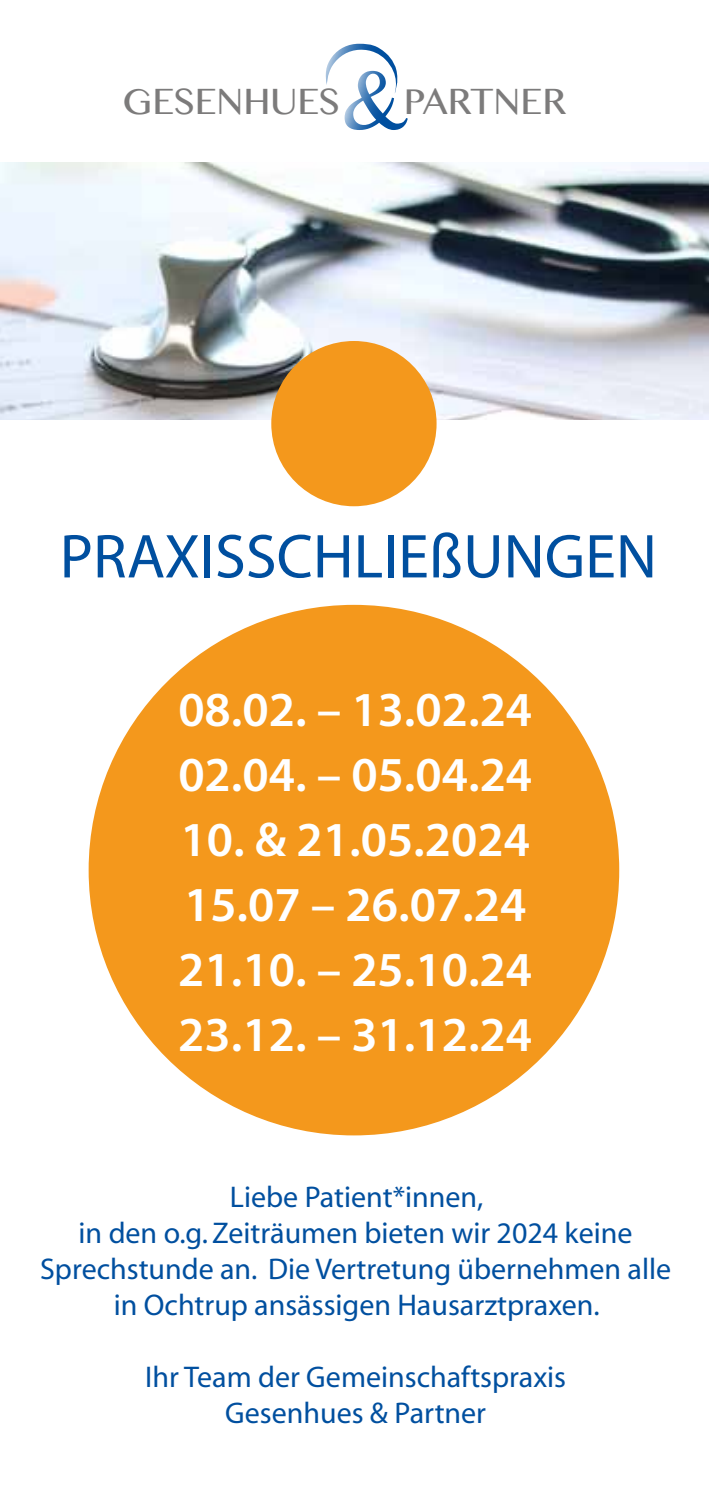
<style>
.page{position:relative;width:709px;height:1503px;background:#fff}
.page>*{position:absolute;margin:0;border:0;box-sizing:border-box;transform-origin:0 0}
.t1{font:62.5px "Myriad Pro";color:#004f9f}
.t2{font:600 49px/65px "Myriad Pro";color:#fff}
.t3{font:36.5px "Lao MN";color:#7c7b7b}
.t4{font:30px/36px "Myriad";color:#004f9f;text-align:center}
</style>
<div class="page">
<div style="left:89px;top:605px;width:530px;height:530px;background:#f4981c;border-radius:50%"></div>
<img style="left:0;top:162px;width:709px;height:258px">
<div style="left:271px;top:341px;width:165px;height:165px;background:#f4981c;border-radius:50%"></div>
<svg style="left:325px;top:44px;width:83px;height:86px"></svg>
<p class="t3" style="left:123px;top:76px;width:218px">GESENHUES</p>
<p class="t3" style="left:404px;top:76px;width:164px">PARTNER</p>
<h1 class="t1" style="left:60px;top:518px;width:599px">PRAXISSCHLIEßUNGEN</h1>
<h2 class="t2" style="left:178px;top:675px;width:355px">08.02. – 13.02.24<br>02.04. – 05.04.24</h2>
<h2 class="t2" style="left:178px;top:805px;width:355px;text-align:justify">10. &amp; 21.05.2024<br>15.07 – 26.07.24<br>21.10. – 25.10.24<br>23.12. – 31.12.24</h2>
<p class="t4" style="left:40px;top:1180px;width:632px">Liebe Patient*innen,<br>in den o.g. Zeiträumen bieten wir 2024 keine Sprechstunde an. Die Vertretung übernehmen alle in Ochtrup ansässigen Hausarztpraxen.</p>
<p class="t4" style="left:145px;top:1360px;width:422px">Ihr Team der Gemeinschaftspraxis<br>Gesenhues &amp; Partner</p>
</div>
